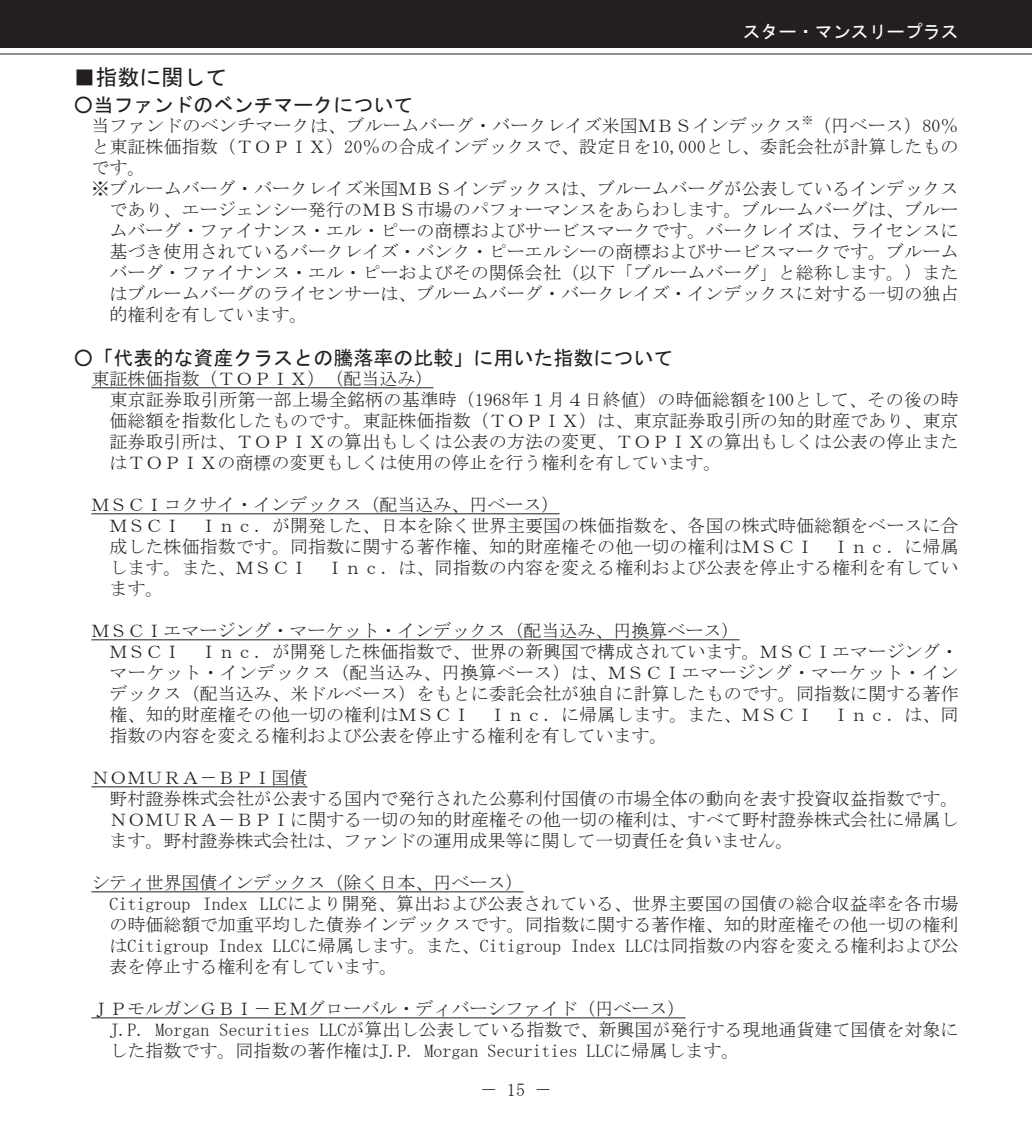
<style>
.page{position:relative;width:1032px;height:1134px;background:#fff}
.page>*{position:absolute;margin:0;border:0;box-sizing:border-box;transform-origin:0 0}
.t1{font:22px "MS Gothic";color:#231f20}
.t2{font:20px "MS Gothic";color:#231f20}
.t3{font:18px/21px "MS Mincho";letter-spacing:.005em;color:#231f20}
.t4{font:18px "MS Gothic";color:#fff}
</style>
<div class="page">
<div style="left:0;top:0;width:1032px;height:48px;background:#231f20"></div>
<hr style="left:0;top:53px;width:1032px;height:1px;background:#231f20">
<hr style="left:91px;top:387px;width:342px;height:1px;background:#231f20">
<hr style="left:91px;top:513px;width:468px;height:1px;background:#231f20">
<hr style="left:91px;top:639px;width:648px;height:1px;background:#231f20">
<hr style="left:91px;top:786px;width:216px;height:1px;background:#231f20">
<hr style="left:91px;top:891px;width:432px;height:1px;background:#231f20">
<hr style="left:91px;top:1017px;width:594px;height:1px;background:#231f20">
<p class="t4" style="left:743px;top:23px;width:217px">スター・マンスリープラス</p>
<p class="t1" style="left:73px;top:66px;width:156px">■指数に関して</p>
<p class="t2" style="left:73px;top:94px;width:342px">○当ファンドのベンチマークについて</p>
<p class="t3" style="left:91px;top:115px;width:868px">当ファンドのベンチマークは、ブルームバーグ・バークレイズ米国ＭＢＳインデックス<sup>※</sup>（円ベース）80％</p>
<p class="t3" style="left:91px;top:136px;width:869px">と東証株価指数（ＴＯＰＩＸ）20％の合成インデックスで、設定日を10,000とし、委託会社が計算したもの</p>
<p class="t3" style="left:91px;top:157px;width:55px">です。</p>
<p class="t3" style="left:91px;top:178px;width:868px">※ブルームバーグ・バークレイズ米国ＭＢＳインデックスは、ブルームバーグが公表しているインデックス</p>
<p class="t3" style="left:109px;top:199px;width:850px">であり、エージェンシー発行のＭＢＳ市場のパフォーマンスをあらわします。ブルームバーグは、ブルー</p>
<p class="t3" style="left:109px;top:220px;width:850px">ムバーグ・ファイナンス・エル・ピーの商標およびサービスマークです。バークレイズは、ライセンスに</p>
<p class="t3" style="left:109px;top:241px;width:850px">基づき使用されているバークレイズ・バンク・ピーエルシーの商標およびサービスマークです。ブルーム</p>
<p class="t3" style="left:109px;top:262px;width:850px">バーグ・ファイナンス・エル・ピーおよびその関係会社（以下「ブルームバーグ」と総称します。）また</p>
<p class="t3" style="left:109px;top:283px;width:850px">はブルームバーグのライセンサーは、ブルームバーグ・バークレイズ・インデックスに対する一切の独占</p>
<p class="t3" style="left:109px;top:304px;width:199px">的権利を有しています。</p>
<p class="t2" style="left:73px;top:347px;width:602px">○「代表的な資産クラスとの騰落率の比較」に用いた指数について</p>
<p class="t3" style="left:109px;top:368px;width:850px;text-indent:-18px">東証株価指数（ＴＯＰＩＸ）（配当込み）<br>東京証券取引所第一部上場全銘柄の基準時（1968年１月４日終値）の時価総額を100として、その後の時価総額を指数化したものです。東証株価指数（ＴＯＰＩＸ）は、東京証券取引所の知的財産であり、東京証券取引所は、ＴＯＰＩＸの算出もしくは公表の方法の変更、ＴＯＰＩＸの算出もしくは公表の停止またはＴＯＰＩＸの商標の変更もしくは使用の停止を行う権利を有しています。</p>
<p class="t3" style="left:109px;top:494px;width:850px;text-indent:-18px">ＭＳＣＩコクサイ・インデックス（配当込み、円ベース）<br>ＭＳＣＩ　Ｉｎｃ．が開発した、日本を除く世界主要国の株価指数を、各国の株式時価総額をベースに合成した株価指数です。同指数に関する著作権、知的財産権その他一切の権利はＭＳＣＩ　Ｉｎｃ．に帰属します。また、ＭＳＣＩ　Ｉｎｃ．は、同指数の内容を変える権利および公表を停止する権利を有しています。</p>
<p class="t3" style="left:109px;top:620px;width:850px;text-indent:-18px">ＭＳＣＩエマージング・マーケット・インデックス（配当込み、円換算ベース）<br>ＭＳＣＩ　Ｉｎｃ．が開発した株価指数で、世界の新興国で構成されています。ＭＳＣＩエマージング・マーケット・インデックス（配当込み、円換算ベース）は、ＭＳＣＩエマージング・マーケット・インデックス（配当込み、米ドルベース）をもとに委託会社が独自に計算したものです。同指数に関する著作権、知的財産権その他一切の権利はＭＳＣＩ　Ｉｎｃ．に帰属します。また、ＭＳＣＩ　Ｉｎｃ．は、同指数の内容を変える権利および公表を停止する権利を有しています。</p>
<p class="t3" style="left:109px;top:767px;width:850px;text-indent:-18px">ＮＯＭＵＲＡ－ＢＰＩ国債<br>野村證券株式会社が公表する国内で発行された公募利付国債の市場全体の動向を表す投資収益指数です。ＮＯＭＵＲＡ－ＢＰＩに関する一切の知的財産権その他一切の権利は、すべて野村證券株式会社に帰属します。野村證券株式会社は、ファンドの運用成果等に関して一切責任を負いません。</p>
<p class="t3" style="left:109px;top:872px;width:851px;text-indent:-18px">シティ世界国債インデックス（除く日本、円ベース）<br>Citigroup Index LLCにより開発、算出および公表されている、世界主要国の国債の総合収益率を各市場の時価総額で加重平均した債券インデックスです。同指数に関する著作権、知的財産権その他一切の権利はCitigroup Index LLCに帰属します。また、Citigroup Index LLCは同指数の内容を変える権利および公表を停止する権利を有しています。</p>
<p class="t3" style="left:109px;top:998px;width:850px;text-indent:-18px">ＪＰモルガンＧＢＩ－ＥＭグローバル・ディバーシファイド（円ベース）<br>J.P. Morgan Securities LLCが算出し公表している指数で、新興国が発行する現地通貨建て国債を対象にした指数です。同指数の著作権はJ.P. Morgan Securities LLCに帰属します。</p>
<p class="t3" style="left:507px;top:1079px;width:19px">15</p>
<p class="t3" style="left:480px;top:1079px;width:73px">－　　－</p>
</div>
